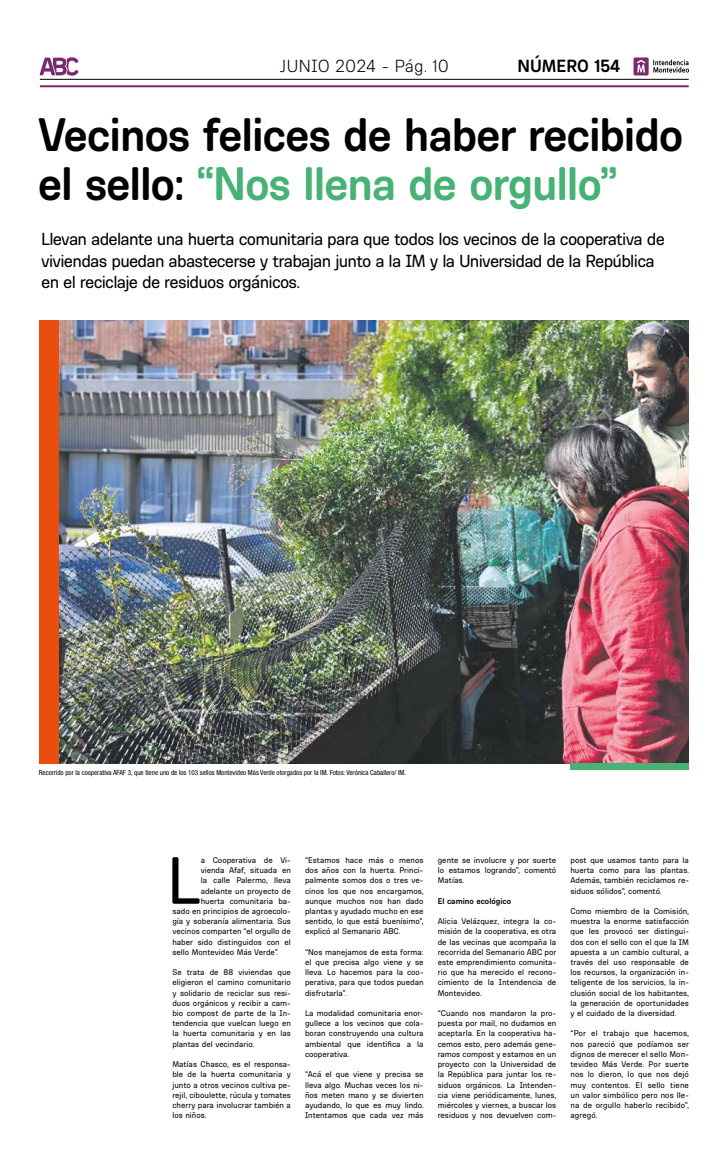
<style>
.page{position:relative;width:723px;height:1149px;background:#fff}
.page>*{position:absolute;margin:0;border:0;box-sizing:border-box;transform-origin:0 0}
.t1{font:68.5px "Ciudadana";color:#000}
.t2{font:700 48px/49px "Ciudadana";letter-spacing:-.025em;color:#000}
.t3{font:18px/21.7px "Ciudadana";letter-spacing:-.04em;color:#000}
.t4{font:300 18px "Ciudadana";color:#000}
.t5{font:700 18px "Ciudadana";color:#000}
.t6{font:8.5px/10.2px "Ciudadana";color:#000;text-align:justify}
.t7{font:700 8.5px "Ciudadana";color:#000}
.t8{font:condensed 7px "Helvetica Neue LT Std";color:#000}
.s1{color:#48b276}
</style>
<div class="page">
<hr style="left:40px;top:79px;width:649px;height:1px;background:#000">
<hr style="left:40px;top:85px;width:649px;height:2px;background:#7a296f">
<svg style="left:40px;top:57px;width:39px;height:19px"></svg>
<svg style="left:633px;top:57px;width:56px;height:18px"></svg>
<img style="left:59px;top:320px;width:630px;height:443px">
<div style="left:570px;top:763px;width:119px;height:6px;background:#48b276"></div>
<div style="left:40px;top:320px;width:19px;height:443px;background:#e94e0f"></div>
<h3 class="t4" style="left:280px;top:56px;width:171px">JUNIO 2024 - Pág. 10</h3>
<h3 class="t5" style="left:517px;top:55px;width:104px">NÚMERO 154</h3>
<h2 class="t2" style="left:38px;top:109px;width:647px">Vecinos felices de haber recibido el sello: <span class="s1">“Nos llena de orgullo”</span></h2>
<h3 class="t3" style="left:41px;top:227px;width:625px">Llevan adelante una huerta comunitaria para que todos los vecinos de la cooperativa de viviendas puedan abastecerse y trabajan junto a la IM y la Universidad de la República en el reciclaje de residuos orgánicos.</h3>
<p class="t8" style="left:39px;top:768px;width:369px">Recorrido por la cooperativa AFAF 3, que tiene uno de los 103 sellos Montevideo Más Verde otorgados por la IM. Fotos: Verónica Caballero/ IM.</p>
<h1 class="t1" style="left:167px;top:839px;width:36px">L</h1>
<p class="t6" style="left:201px;top:854px;width:92px">a Cooperativa de Vi-</p>
<p class="t6" style="left:201px;top:864px;width:92px">vienda Afaf, situada en</p>
<p class="t6" style="left:201px;top:874px;width:92px">la calle Palermo, lleva</p>
<p class="t6" style="left:201px;top:885px;width:92px">adelante un proyecto de</p>
<p class="t6" style="left:201px;top:895px;width:92px">huerta comunitaria ba-</p>
<p class="t6" style="left:172px;top:905px;width:120px">sado en principios de agroecolo-</p>
<p class="t6" style="left:172px;top:915px;width:120px">gía y soberanía alimentaria. Sus</p>
<p class="t6" style="left:172px;top:925px;width:120px">vecinos comparten “el orgullo de</p>
<p class="t6" style="left:172px;top:936px;width:120px">haber sido distinguidos con el</p>
<p class="t6" style="left:172px;top:946px;width:108px">sello Montevideo Más Verde”.</p>
<p class="t6" style="left:172px;top:966px;width:120px">Se trata de 88 viviendas que eligieron el camino comunitario y solidario de reciclar sus resi&shy;duos orgánicos y recibir a cam&shy;bio compost de parte de la In&shy;tendencia que vuelcan luego en la huerta comunitaria y en las plantas del vecindario.</p>
<p class="t6" style="left:172px;top:1058px;width:120px">Matías Chasco, es el responsa&shy;ble de la huerta comunitaria y junto a otros vecinos cultiva pe&shy;rejil, ciboulette, rúcula y tomates cherry para involucrar también a los niños.</p>
<p class="t6" style="left:305px;top:854px;width:120px">“Estamos hace más o menos dos años con la huerta. Princi&shy;palmente somos dos o tres ve&shy;cinos los que nos encargamos, aunque muchos nos han dado plantas y ayudado mucho en ese sentido, lo que está buenísimo”, explicó al Semanario ABC.</p>
<p class="t6" style="left:305px;top:946px;width:120px">“Nos manejamos de esta forma: el que precisa algo viene y se lleva. Lo hacemos para la coo&shy;perativa, para que todos puedan disfrutarla”.</p>
<p class="t6" style="left:305px;top:1007px;width:120px">La modalidad comunitaria enor&shy;gullece a los vecinos que cola&shy;boran construyendo una cultura ambiental que identifica a la cooperativa.</p>
<p class="t6" style="left:305px;top:1068px;width:120px">“Acá el que viene y precisa se lleva algo. Muchas veces los ni&shy;ños meten mano y se divierten ayudando, lo que es muy lindo.<br>Intentamos que cada vez más</p>
<p class="t6" style="left:438px;top:854px;width:120px">gente se involucre y por suerte lo estamos logrando”, comentó Matías.</p>
<p class="t7" style="left:438px;top:895px;width:75px">El camino ecológico</p>
<p class="t6" style="left:438px;top:915px;width:120px">Alicia Velázquez, integra la co&shy;misión de la cooperativa, es otra de las vecinas que acompaña la recorrida del Semanario ABC por este emprendimiento comunita&shy;rio que ha merecido el recono&shy;cimiento de la Intendencia de Montevideo.</p>
<p class="t6" style="left:438px;top:1007px;width:120px">“Cuando nos mandaron la pro&shy;puesta por mail, no dudamos en aceptarla. En la cooperativa ha&shy;cemos esto, pero además gene&shy;ramos compost y estamos en un proyecto con la Universidad de la República para juntar los re&shy;siduos orgánicos. La Intenden&shy;cia viene periódicamente, lunes, miércoles y viernes, a buscar los residuos y nos devuelven com-</p>
<p class="t6" style="left:570px;top:854px;width:120px">post que usamos tanto para la huerta como para las plantas.<br>Además, también reciclamos re&shy;siduos sólidos”, comentó.</p>
<p class="t6" style="left:570px;top:905px;width:120px">Como miembro de la Comisión, muestra la enorme satisfacción que les provocó ser distingui&shy;dos con el sello con el que la IM apuesta a un cambio cultural, a través del uso responsable de los recursos, la organización in&shy;teligente de los servicios, la in&shy;clusión social de los habitantes, la generación de oportunidades y el cuidado de la diversidad.</p>
<p class="t6" style="left:570px;top:1027px;width:120px">“Por el trabajo que hacemos, nos pareció que podíamos ser dignos de merecer el sello Mon&shy;tevideo Más Verde. Por suerte nos lo dieron, lo que nos dejó muy contentos. El sello tiene un valor simbólico pero nos lle&shy;na de orgullo haberlo recibido”, agregó.</p>
</div>
